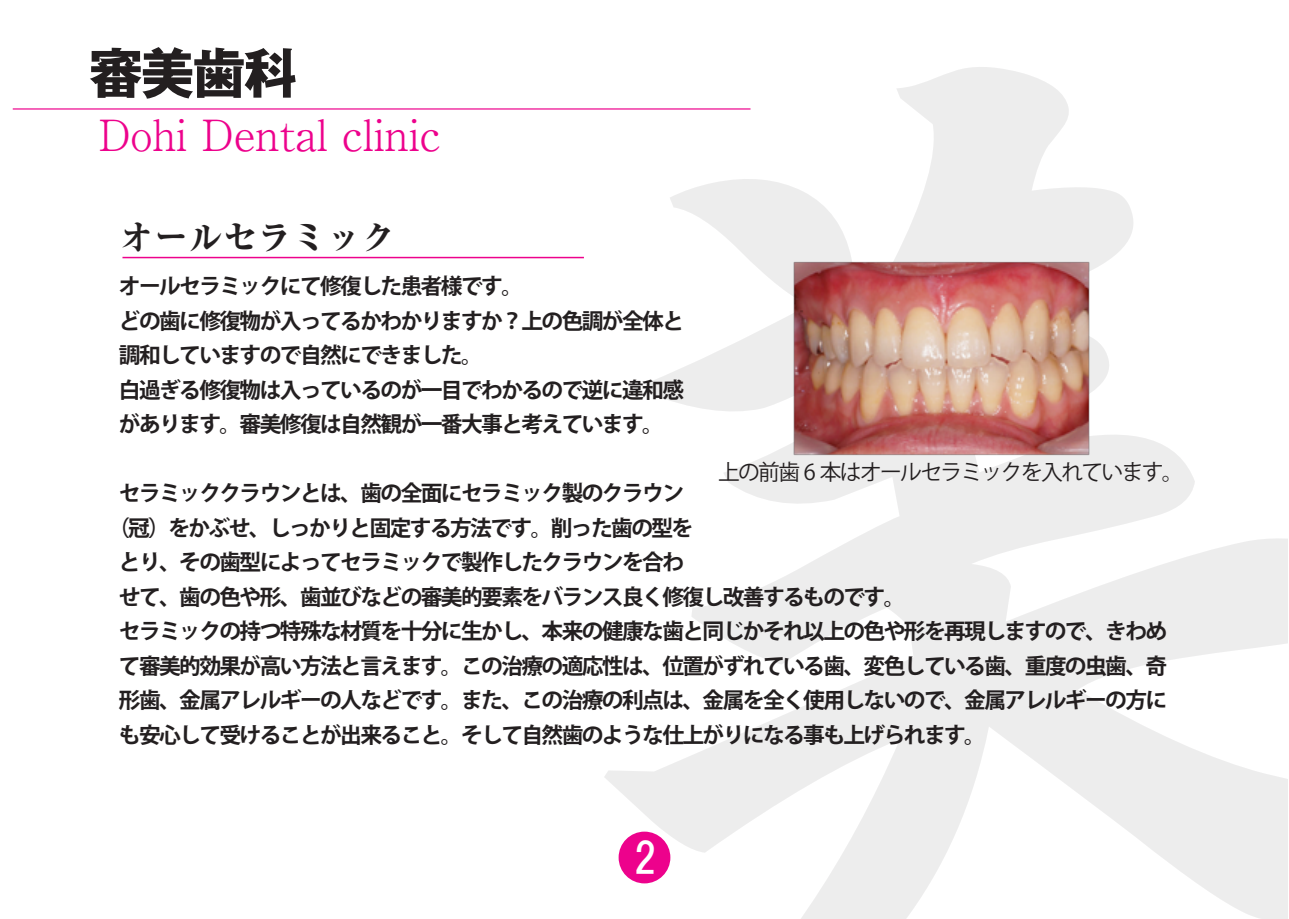
<style>
.page{position:relative;width:1289px;height:919px;background:#fff}
.page>*{position:absolute;margin:0;border:0;box-sizing:border-box;transform-origin:0 0}
.t1{font:700 54.3px "Gothic MB101 Pro";color:#231f20}
.t2{font:300 42.9px "Ryumin Pro";color:#ed028c}
.t3{font:41.55px "HGS Gothic E";color:#fff}
.t4{font:800 34.5px "Ryumin Pro";color:#231f20}
.t5{font:700 21.75px/34.5px "Koz Go Pr 6 N";letter-spacing:-.075em;color:#231f20}
.t6{font:21.75px "Koz Go Pro";letter-spacing:-.075em;color:#231f20}
</style>
<div class="page">
<hr style="left:13px;top:108px;width:737px;height:2px;background:#ed028c">
<hr style="left:122px;top:257px;width:462px;height:1px;background:#ed028c">
<svg style="left:474px;top:108px;width:616px;height:776px"></svg>
<h1 class="t1" style="left:89px;top:28px;width:210px">審美歯科</h1>
<h2 class="t2" style="left:98px;top:101px;width:344px">Dohi Dental clinic</h2>
<h3 class="t4" style="left:119px;top:210px;width:277px">オールセラミック</h3>
<p class="t5" style="left:119px;top:269px;width:566px">オールセラミックにて修復した患者様です。<br>どの歯に修復物が入ってるかわかりますか？上の色調が全体と調和していますので自然にできました。<br>白過ぎる修復物は入っているのが一目でわかるので逆に違和感があります。審美修復は自然観が一番大事と考えています。</p>
<p class="t6" style="left:718px;top:457px;width:467px">上の前歯 6 本はオールセラミックを入れています。</p>
<p class="t5" style="left:119px;top:476px;width:566px">セラミッククラウンとは、歯の全面にセラミック製のクラウン</p>
<p class="t5" style="left:108px;top:511px;width:587px">（冠）をかぶせ、しっかりと固定する方法です。削った歯の型を</p>
<p class="t5" style="left:119px;top:545px;width:566px">とり、その歯型によってセラミックで製作したクラウンを合わ</p>
<p class="t5" style="left:119px;top:580px;width:788px">せて、歯の色や形、歯並びなどの審美的要素をバランス良く修復し改善するものです。</p>
<p class="t5" style="left:119px;top:614px;width:1049px">セラミックの持つ特殊な材質を十分に生かし、本来の健康な歯と同じかそれ以上の色や形を再現しますので、きわめ</p>
<p class="t5" style="left:119px;top:649px;width:1049px">て審美的効果が高い方法と言えます。この治療の適応性は、位置がずれている歯、変色している歯、重度の虫歯、奇</p>
<p class="t5" style="left:119px;top:683px;width:1049px">形歯、金属アレルギーの人などです。また、この治療の利点は、金属を全く使用しないので、金属アレルギーの方に</p>
<p class="t5" style="left:119px;top:718px;width:868px">も安心して受けることが出来ること。そして自然歯のような仕上がりになる事も上げられます。</p>
<h3 class="t3" style="left:634px;top:837px;width:24px">2</h3>
</div>
